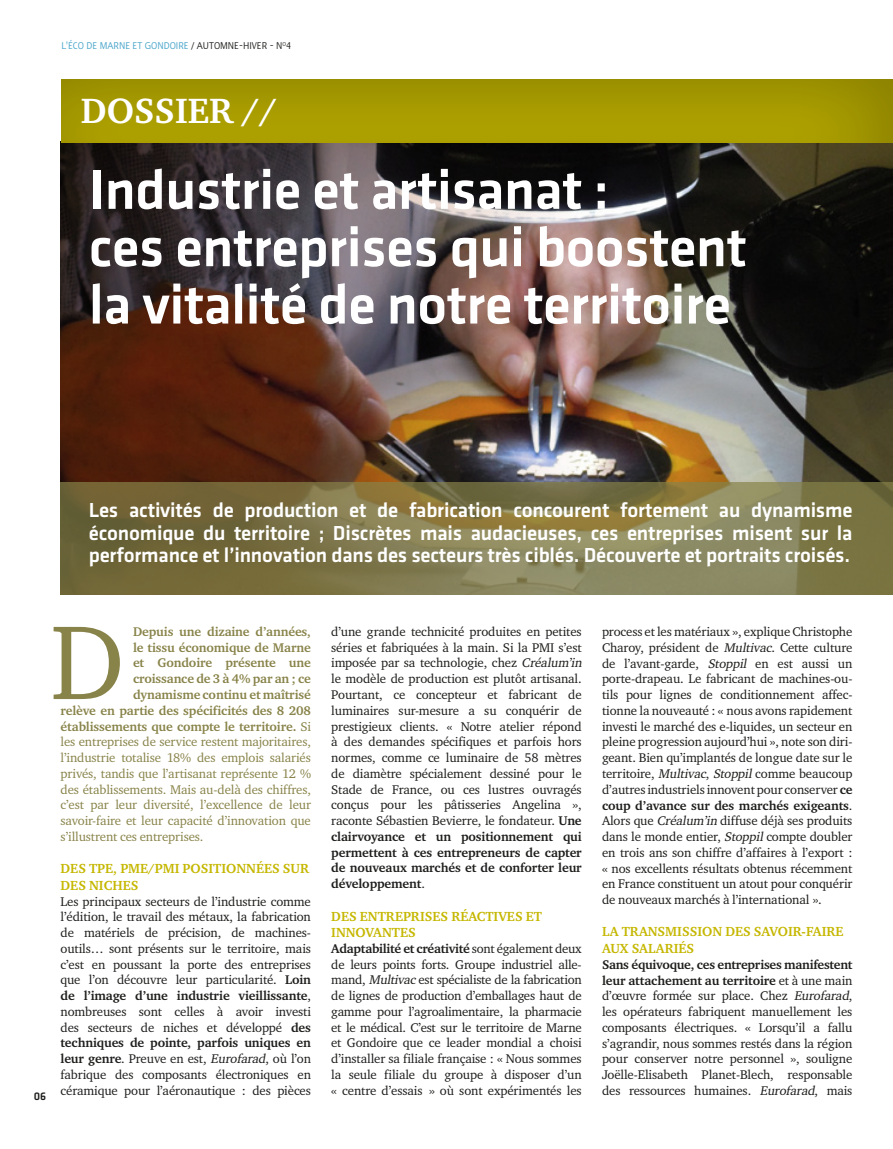
<style>
.page{position:relative;width:893px;height:1149px;background:#fff}
.page>*{position:absolute;margin:0;border:0;box-sizing:border-box;transform-origin:0 0}
.t1{font:107.4px "Charter ITC";color:#888349}
.t2{font:500 57.3px/57.3px "Klavika";letter-spacing:-.01em;color:#fff}
.t3{font:700 36px "Charter ITC";color:#fff}
.t4{font:500 21px/22.5px "Klavika";letter-spacing:-.01em;color:#fff;text-align:justify}
.t5{font:700 13.5px/16.5px "Charter ITC";color:#c5b700}
.t6{font:12.9px/15.8px "Charter ITC";letter-spacing:-.01em;color:#1d1d1b;text-align:justify}
.t7{font:12.9px "Charter ITC";letter-spacing:-.01em;color:#888349}
.t8{font:700 12.9px "Charter ITC";letter-spacing:-.01em;color:#888349}
.t9{font:500 11.4px "Klavika";color:#1d1d1b}
.t10{font:condensed 10.05px "Ergo LT Pro";color:#45a3c9}
.s1{color:#1d1d1b}
.s2{font-weight:400}
.s3{font-weight:700}
.s4{font-style:italic}
</style>
<div class="page">
<img style="left:61px;top:144px;width:832px;height:338px">
<div style="left:61px;top:79px;width:832px;height:65px;background:#a79b00"></div>
<svg style="left:61px;top:482px;width:832px;height:112px;background:#7f774a"></svg>
<p class="t10" style="left:62px;top:38px;width:231px">L’ÉCO DE MARNE ET GONDOIRE <span class="s1">/ AUTOMNE-HIVER - N</span><sup>O</sup><span class="s1">4</span></p>
<h3 class="t3" style="left:81px;top:89px;width:198px">DOSSIER //</h3>
<h2 class="t2" style="left:89px;top:162px;width:659px">Industrie et artisanat :<br>ces entreprises qui boostent la vitalité de notre territoire</h2>
<p class="t4" style="left:89px;top:499px;width:765px">Les activités de production et de fabrication concourent fortement au dynamisme économique du territoire ; Discrètes mais audacieuses, ces entreprises misent sur la performance et l’innovation dans des secteurs très ciblés. Découverte et portraits croisés.</p>
<p class="t8" style="left:133px;top:623px;width:179px">Depuis une dizaine d’années,</p>
<p class="t8" style="left:133px;top:639px;width:179px">le tissu économique de Marne</p>
<p class="t8" style="left:133px;top:655px;width:179px">et Gondoire présente une</p>
<p class="t8" style="left:133px;top:670px;width:179px">croissance de 3 à 4% par an ; ce</p>
<p class="t8" style="left:133px;top:686px;width:179px">dynamisme continu et maîtrisé</p>
<p class="t8" style="left:61px;top:702px;width:252px">relève en partie des spécificités des 8 208</p>
<p class="t8" style="left:61px;top:718px;width:252px">établissements que compte le territoire. <span class="s2">Si</span></p>
<p class="t7" style="left:61px;top:733px;width:252px">les entreprises de service restent majoritaires,</p>
<p class="t7" style="left:61px;top:749px;width:252px">l’industrie totalise 18% des emplois salariés</p>
<p class="t7" style="left:61px;top:765px;width:252px">privés, tandis que l’artisanat représente 12 %</p>
<p class="t7" style="left:61px;top:781px;width:252px">des établissements. Mais au-delà des chiffres,</p>
<p class="t7" style="left:61px;top:796px;width:252px">c’est par leur diversité, l’excellence de leur</p>
<p class="t7" style="left:61px;top:812px;width:252px">savoir-faire et leur capacité d’innovation que</p>
<p class="t7" style="left:61px;top:828px;width:144px">s’illustrent ces entreprises.</p>
<p class="t5" style="left:61px;top:859px;width:250px">DES TPE, PME/PMI POSITIONNÉES SUR<br>DES NICHES</p>
<p class="t6" style="left:61px;top:892px;width:252px">Les principaux secteurs de l’industrie comme l’édition, le travail des métaux, la fabrication de matériels de précision, de machines&shy;outils… sont présents sur le territoire, mais c’est en poussant la porte des entreprises que l’on découvre leur particularité. <span class="s3">Loin de l’image d’une industrie vieillissante</span>, nombreuses sont celles à avoir investi des secteurs de niches et développé <span class="s3">des techniques de pointe, parfois uniques en leur genre</span>. Preuve en est, <span class="s4">Eurofarad</span>, où l’on fabrique des composants électroniques en céramique pour l’aéronautique : des pièces</p>
<h1 class="t1" style="left:50px;top:595px;width:76px">D</h1>
<p class="t9" style="left:34px;top:1089px;width:14px">06</p>
<p class="t6" style="left:331px;top:623px;width:255px;text-align:left">d’une grande technicité produites en petites séries et fabriquées à la main. Si la PMI s’est imposée par sa technologie, chez <span class="s4">Créalum’in </span>le modèle de production est plutôt artisanal.<br>Pourtant, ce concepteur et fabricant de luminaires sur-mesure a su conquérir de prestigieux clients. « Notre atelier répond à des demandes spécifiques et parfois hors normes, comme ce luminaire de 58 mètres de diamètre spécialement dessiné pour le Stade de France, ou ces lustres ouvragés conçus pour les pâtisseries Angelina », raconte Sébastien Bevierre, le fondateur. <span class="s3">Une clairvoyance et un positionnement qui permettent à ces entrepreneurs de capter de nouveaux marchés et de conforter leur développement</span>.</p>
<p class="t5" style="left:331px;top:907px;width:212px">DES ENTREPRISES RÉACTIVES ET<br>INNOVANTES</p>
<p class="t6" style="left:331px;top:939px;width:252px"><span class="s3">Adaptabilité et créativité</span> sont également deux de leurs points forts. Groupe industriel alle&shy;mand, <span class="s4">Multivac</span>est spécialiste de la fabrication de lignes de production d’emballages haut de gamme pour l’agroalimentaire, la pharmacie et le médical. C’est sur le territoire de Marne et Gondoire que ce leader mondial a choisi d’installer sa filiale française : « Nous sommes la seule filiale du groupe à disposer d’un « centre d’essais » où sont expérimentés les</p>
<p class="t6" style="left:602px;top:623px;width:252px">process et les matériaux », explique Christophe Charoy, président de <span class="s4">Multivac</span>. Cette culture de l’avant-garde, <span class="s4">Stoppil</span> en est aussi un porte-drapeau. Le fabricant de machines-ou&shy;tils pour lignes de conditionnement affec&shy;tionne la nouveauté : « nous avons rapidement investi le marché des e-liquides, un secteur en pleine progression aujourd’hui », note son diri&shy;geant. Bien qu’implantés de longue date sur le territoire, <span class="s4">Multivac</span>, <span class="s4">Stoppil</span> comme beaucoup d’autres industriels innovent pour conserver <span class="s3">ce coup d’avance sur des marchés exigeants</span>.<br>Alors que <span class="s4">Créalum’in</span> diffuse déjà ses produits dans le monde entier, <span class="s4">Stoppil</span>compte doubler en trois ans son chiffre d’affaires à l’export : « nos excellents résultats obtenus récemment en France constituent un atout pour conquérir de nouveaux marchés à l’international ».</p>
<p class="t5" style="left:602px;top:923px;width:243px">LA TRANSMISSION DES SAVOIR-FAIRE<br>AUX SALARIÉS</p>
<p class="t6" style="left:602px;top:955px;width:252px"><span class="s3">Sans équivoque, ces entreprises manifestent leur attachement au territoire</span> et à une main d’œuvre formée sur place. Chez <span class="s4">Eurofarad</span>, les opérateurs fabriquent manuellement les composants électriques. « Lorsqu’il a fallu s’agrandir, nous sommes restés dans la région pour conserver notre personnel », souligne Joëlle-Elisabeth Planet-Blech, responsable des ressources humaines. <span class="s4">Eurofarad</span>, mais</p>
</div>
